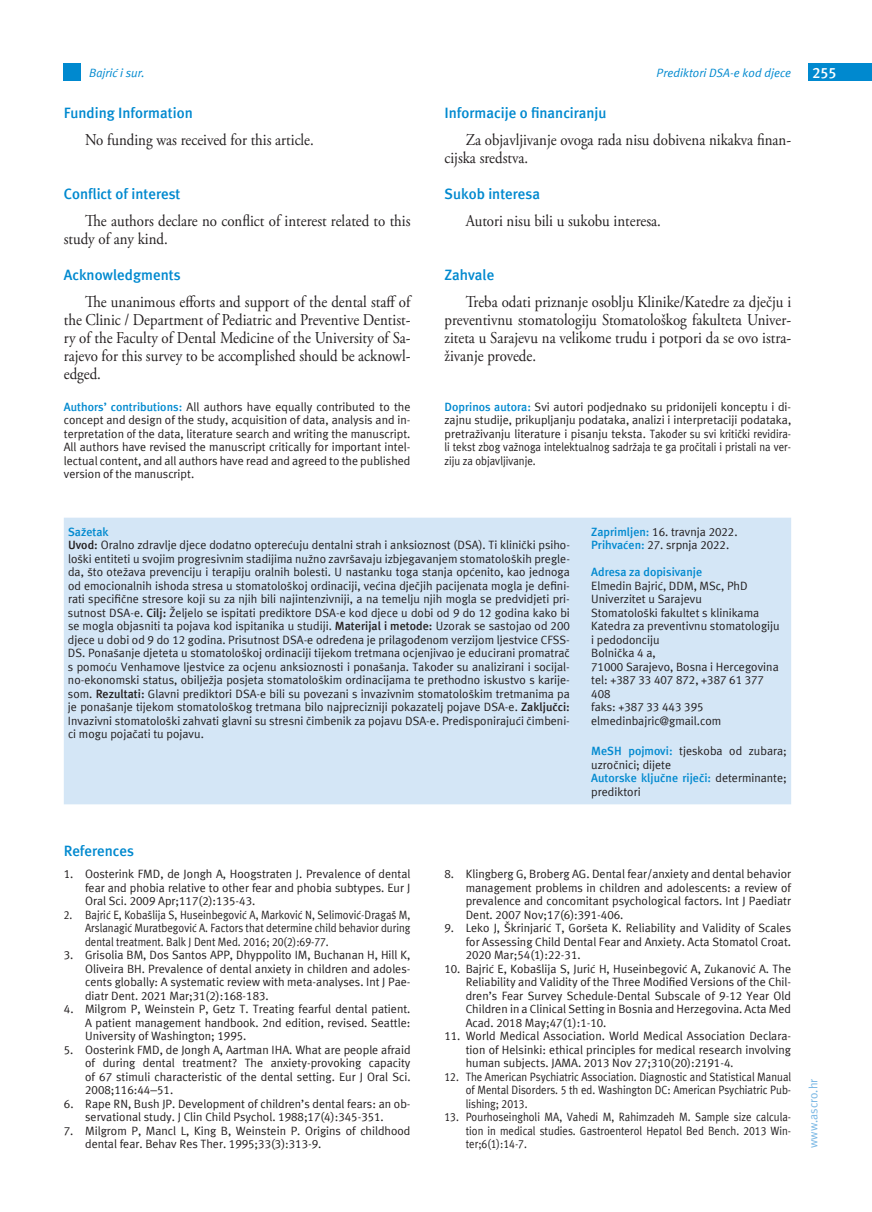
<style>
.page{position:relative;width:872px;height:1212px;background:#fff}
.page>*{position:absolute;margin:0;border:0;box-sizing:border-box;transform-origin:0 0}
.t1{font:16.5px/18px "Adobe Garamond Pro";color:#231f20;scale:.9 1}
.t2{font:700 15px "Meta ASC";color:#0089cf}
.t3{font:700 15px "Meta ASC";color:#fff}
.t4{font:12px/13.5px "Meta ASC";color:#231f20;text-align:justify}
.t5{font:12px/13.5px "Meta ASC";color:#231f20;text-align:justify;scale:.9 1}
.t6{font:italic 12px "Meta ASC";color:#0089cf}
.t7{font:700 12px "Meta ASC";color:#0089cf}
.t8{font:12px "Meta ASC";color:#77b6e4}
.s1{font-weight:700;color:#0089cf}
.s2{font-weight:700}
</style>
<div class="page">
<div style="left:64px;top:64px;width:17px;height:17px;background:#0089cf"></div>
<div style="left:808px;top:64px;width:64px;height:17px;background:#0089cf"></div>
<div style="left:64px;top:518px;width:727px;height:286px;background:#d4e6f6"></div>
<p class="t6" style="left:89px;top:66px;width:57px">Bajrić i sur.</p>
<p class="t6" style="left:656px;top:66px;width:136px">Prediktori DSA-e kod djece</p>
<p class="t3" style="left:812px;top:64px;width:26px">255</p>
<p class="t2" style="left:64px;top:104px;width:130px">Funding Information</p>
<h1 class="t1" style="left:85px;top:131px;width:256px">No funding was received for this article.</h1>
<p class="t2" style="left:64px;top:185px;width:118px">Conflict of interest</p>
<h1 class="t1" style="left:64px;top:212px;width:387px;text-indent:21px">The authors declare no conflict of interest related to this study of any kind.</h1>
<p class="t2" style="left:64px;top:266px;width:118px">Acknowledgments</p>
<p class="t1" style="left:64px;top:293px;width:387px;text-align:justify;text-indent:21px">The unanimous efforts and support of the dental staff of the Clinic / Department of Pediatric and Preventive Dentist&shy;ry of the Faculty of Dental Medicine of the University of Sa&shy;rajevo for this survey to be accomplished should be acknowl&shy;edged.</p>
<p class="t4" style="left:64px;top:400px;width:348px"><span class="s1">Authors’ contributions:</span> All authors have equally contributed to the concept and design of the study, acquisition of data, analysis and in&shy;terpretation of the data, literature search and writing the manuscript.<br>All authors have revised the manuscript critically for important intel&shy;lectual content, and all authors have read and agreed to the published version of the manuscript.</p>
<p class="t2" style="left:444px;top:104px;width:164px">Informacije o financiranju</p>
<h1 class="t1" style="left:444px;top:131px;width:387px;text-indent:21px">Za objavljivanje ovoga rada nisu dobivena nikakva finan&shy;cijska sredstva.</h1>
<p class="t2" style="left:444px;top:185px;width:97px">Sukob interesa</p>
<h1 class="t1" style="left:466px;top:212px;width:218px">Autori nisu bili u sukobu interesa.</h1>
<p class="t2" style="left:444px;top:266px;width:51px">Zahvale</p>
<h1 class="t1" style="left:444px;top:293px;width:387px;text-align:justify;text-indent:21px">Treba odati priznanje osoblju Klinike/Katedre za dječju i preventivnu stomatologiju Stomatološkog fakulteta Univer&shy;ziteta u Sarajevu na velikome trudu i potpori da se ovo istra&shy;živanje provede.</h1>
<p class="t4" style="left:444px;top:400px;width:348px"><span class="s1">Doprinos autora:</span> Svi autori podjednako su pridonijeli konceptu i di&shy;zajnu studije, prikupljanju podataka, analizi i interpretaciji podataka, pretraživanju literature i pisanju teksta. Također su svi kritički revidira&shy;li tekst zbog važnoga intelektualnog sadržaja te ga pročitali i pristali na ver&shy;ziju za objavljivanje.</p>
<p class="t4" style="left:68px;top:524px;width:503px;text-align:left"><span class="s1">Sažetak<br></span><span class="s2">Uvod:</span> Oralno zdravlje djece dodatno opterećuju dentalni strah i anksioznost (DSA). Ti klinički psiho&shy;loški entiteti u svojim progresivnim stadijima nužno završavaju izbjegavanjem stomatoloških pregle&shy;da, što otežava prevenciju i terapiju oralnih bolesti. U nastanku toga stanja općenito, kao jednoga od emocionalnih ishoda stresa u stomatološkoj ordinaciji, većina dječjih pacijenata mogla je defini&shy;rati specifične stresore koji su za njih bili najintenzivniji, a na temelju njih mogla se predvidjeti pri&shy;sutnost DSA-e. <span class="s2">Cilj:</span> Željelo se ispitati prediktore DSA-e kod djece u dobi od 9 do 12 godina kako bi se mogla objasniti ta pojava kod ispitanika u studiji. <span class="s2">Materijal i metode:</span> Uzorak se sastojao od 200 djece u dobi od 9 do 12 godina. Prisutnost DSA-e određena je prilagođenom verzijom ljestvice CFSS-DS. Ponašanje djeteta u stomatološkoj ordinaciji tijekom tretmana ocjenjivao je educirani promatrač s pomoću Venhamove ljestvice za ocjenu anksioznosti i ponašanja. Također su analizirani i socijal&shy;no-ekonomski status, obilježja posjeta stomatološkim ordinacijama te prethodno iskustvo s karije&shy;som. <span class="s2">Rezultati:</span> Glavni prediktori DSA-e bili su povezani s invazivnim stomatološkim tretmanima pa je ponašanje tijekom stomatološkog tretmana bilo najprecizniji pokazatelj pojave DSA-e. <span class="s2">Zaključci:<br></span>Invazivni stomatološki zahvati glavni su stresni čimbenik za pojavu DSA-e. Predisponirajući čimbeni&shy;ci mogu pojačati tu pojavu.</p>
<p class="t4" style="left:591px;top:524px;width:148px"><span class="s1">Zaprimljen:</span> 16. travnja 2022.<br><span class="s1">Prihvaćen:</span> 27. srpnja 2022.</p>
<p class="t7" style="left:591px;top:565px;width:112px">Adresa za dopisivanje</p>
<p class="t4" style="left:591px;top:578px;width:190px;text-align:left">Elmedin Bajrić, DDM, MSc, PhD<br>Univerzitet u Sarajevu<br>Stomatološki fakultet s klinikama<br>Katedra za preventivnu stomatologiju i pedodonciju<br>Bolnička 4 a,<br>71000 Sarajevo, Bosna i Hercegovina tel: +387 33 407 872, +387 61 377<br>408<br>faks: +387 33 443 395 elmedinbajric@gmail.com</p>
<p class="t4" style="left:591px;top:744px;width:197px;text-align:left"><span class="s1">MeSH pojmovi:</span> tjeskoba od zubara; uzročnici; dijete<br><span class="s1">Autorske ključne riječi:</span> determinante; prediktori</p>
<p class="t2" style="left:64px;top:842px;width:72px">References</p>
<p class="t4" style="left:85px;top:867px;width:327px;text-indent:-21px">1. Oosterink FMD, de Jongh A, Hoogstraten J. Prevalence of dental fear and phobia relative to other fear and phobia subtypes. Eur J Oral Sci. 2009 Apr;117(2):135-43.</p>
<p class="t5" style="left:85px;top:907px;width:363px;text-indent:-21px">2. Bajrić E, Kobašlija S, Huseinbegović A, Marković N, Selimović-Dragaš M, Arslanagić Muratbegović A. Factors that determine child behavior during dental treatment. Balk J Dent Med. 2016; 20(2):69-77.</p>
<p class="t4" style="left:85px;top:948px;width:327px;text-indent:-21px">3. Grisolia BM, Dos Santos APP, Dhyppolito IM, Buchanan H, Hill K, Oliveira BH. Prevalence of dental anxiety in children and adoles&shy;cents globally: A systematic review with meta-analyses. Int J Pae&shy;diatr Dent. 2021 Mar;31(2):168-183.</p>
<p class="t4" style="left:85px;top:1002px;width:327px;text-indent:-21px">4. Milgrom P, Weinstein P, Getz T. Treating fearful dental patient.<br>A patient management handbook. 2nd edition, revised. Seattle:<br>University of Washington; 1995.</p>
<p class="t4" style="left:85px;top:1042px;width:327px;text-indent:-21px">5. Oosterink FMD, de Jongh A, Aartman IHA. What are people afraid of during dental treatment? The anxiety-provoking capacity of 67 stimuli characteristic of the dental setting. Eur J Oral Sci.<br>2008;116:44–51.</p>
<p class="t4" style="left:64px;top:1096px;width:348px;text-align:center">6. Rape RN, Bush JP. Development of children’s dental fears: an ob&shy;servational study. J Clin Child Psychol. 1988;17(4):345-351.</p>
<p class="t4" style="left:85px;top:1123px;width:327px;text-indent:-21px">7. Milgrom P, Mancl L, King B, Weinstein P. Origins of childhood dental fear. Behav Res Ther. 1995;33(3):313-9.</p>
<p class="t4" style="left:466px;top:867px;width:327px;text-indent:-21px">8. Klingberg G, Broberg AG. Dental fear/anxiety and dental behavior management problems in children and adolescents: a review of prevalence and concomitant psychological factors. Int J Paediatr Dent. 2007 Nov;17(6):391-406.</p>
<p class="t4" style="left:465px;top:921px;width:327px;text-indent:-21px">9. Leko J, Škrinjarić T, Goršeta K. Reliability and Validity of Scales for Assessing Child Dental Fear and Anxiety. Acta Stomatol Croat.<br>2020 Mar;54(1):22-31.</p>
<p class="t4" style="left:466px;top:961px;width:327px;text-indent:-21px">10. Bajrić E, Kobašlija S, Jurić H, Huseinbegović A, Zukanović A. The Reliability and Validity of the Three Modified Versions of the Chil&shy;dren’s Fear Survey Schedule-Dental Subscale of 9-12 Year Old Children in a Clinical Setting in Bosnia and Herzegovina. Acta Med Acad. 2018 May;47(1):1-10.</p>
<p class="t4" style="left:466px;top:1029px;width:327px;text-indent:-21px">11. World Medical Association. World Medical Association Declara&shy;tion of Helsinki: ethical principles for medical research involving human subjects. JAMA. 2013 Nov 27;310(20):2191-4.</p>
<p class="t5" style="left:466px;top:1069px;width:363px;text-indent:-21px">12. The American Psychiatric Association. Diagnostic and Statistical Manual of Mental Disorders. 5 th ed. Washington DC: American Psychiatric Pub&shy;lishing; 2013.</p>
<p class="t5" style="left:466px;top:1110px;width:363px;text-indent:-21px">13. Pourhoseingholi MA, Vahedi M, Rahimzadeh M. Sample size calcula&shy;tion in medical studies. Gastroenterol Hepatol Bed Bench. 2013 Win&shy;ter;6(1):14-7.</p>
<p class="t8" style="left:806px;top:1148px;width:71px;rotate:-90deg">www.ascro.hr</p>
</div>
